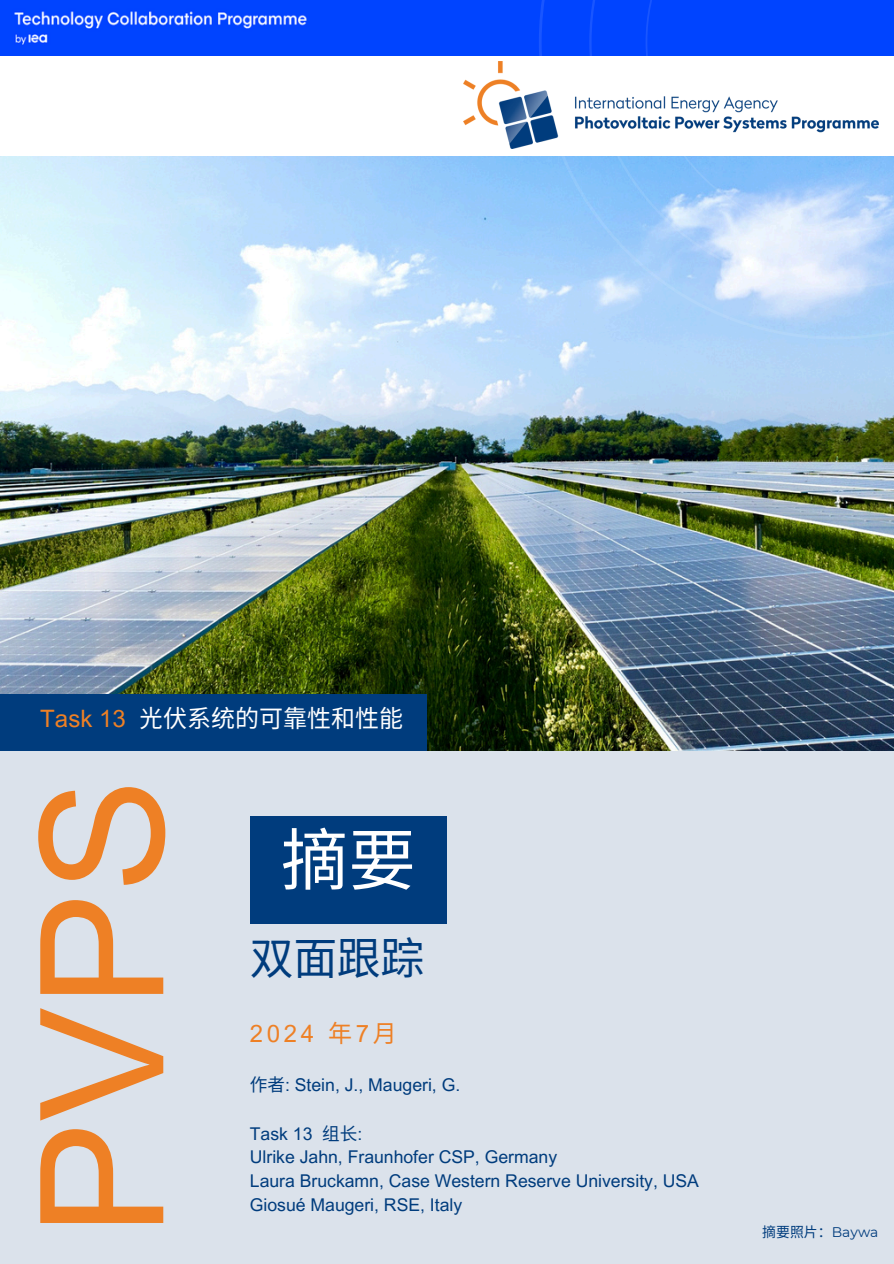
<style>
.page{position:relative;width:894px;height:1264px;background:#fff}
.page>*{position:absolute;margin:0;border:0;box-sizing:border-box;transform-origin:0 0}
.t1{font:171.6px "Arial MT Pro";color:#ee8025}
.t2{font:67.5px "Noto Sans CJ Ksc";color:#fff}
.t3{font:43.95px "Noto Sans CJ Ksc";color:#003c7d}
.t4{font:24px "Noto Sans CJ Ksc";color:#fff}
.t5{font:24px "Arial MT Pro";color:#ee8025}
.t6{font:17.55px/23.7px "Arial MT Pro";color:#003c7d}
.t7{font:13.95px "Noto Sans CJ Ksc";color:#003c7d}
.s1{font-family:"Arial MT Pro";color:#ee8025}
.s2{font-family:"Noto Sans CJ Ksc"}
.s3{font-family:"Montserrat"}
</style>
<div class="page">
<img style="left:0;top:0;width:538px;height:55px">
<img style="left:0;top:156px;width:893px;height:594px">
<svg style="left:538px;top:0;width:355px;height:339px;background:#8cb6fc"></svg>
<img style="left:464px;top:61px;width:414px;height:88px">
<div style="left:0;top:694px;width:426px;height:56px;background:#003c7d"></div>
<div style="left:0;top:750px;width:893px;height:513px;background:#dbe2eb"></div>
<div style="left:250px;top:816px;width:196px;height:107px;background:#003c7d"></div>
<p class="t4" style="left:40px;top:699px;width:364px"><span class="s1">Task 13</span> 光伏系统的可靠性和性能</p>
<h3 class="t1" style="left:39px;top:1236px;width:459px;rotate:-90deg">PVPS</h3>
<p class="t2" style="left:281px;top:806px;width:136px">摘要</p>
<h5 class="t3" style="left:250px;top:923px;width:176px">双面跟踪</h5>
<h2 class="t5" style="left:250px;top:1024px;width:143px">2024 <span class="s2">年</span>7<span class="s2">月</span></h2>
<h4 class="t6" style="left:250px;top:1075px;width:212px"><span class="s2">作者</span>: Stein, J., Maugeri, G.</h4>
<h1 class="t6" style="left:250px;top:1123px;width:450px">Task 13 <span class="s2">组长</span>:<br>Ulrike Jahn, Fraunhofer CSP, Germany<br>Laura Bruckamn, Case Western Reserve University, USA<br>Giosué Maugeri, RSE, Italy</h1>
<h6 class="t7" style="left:762px;top:1220px;width:118px">摘要照片：<span class="s3">Baywa</span></h6>
</div>
